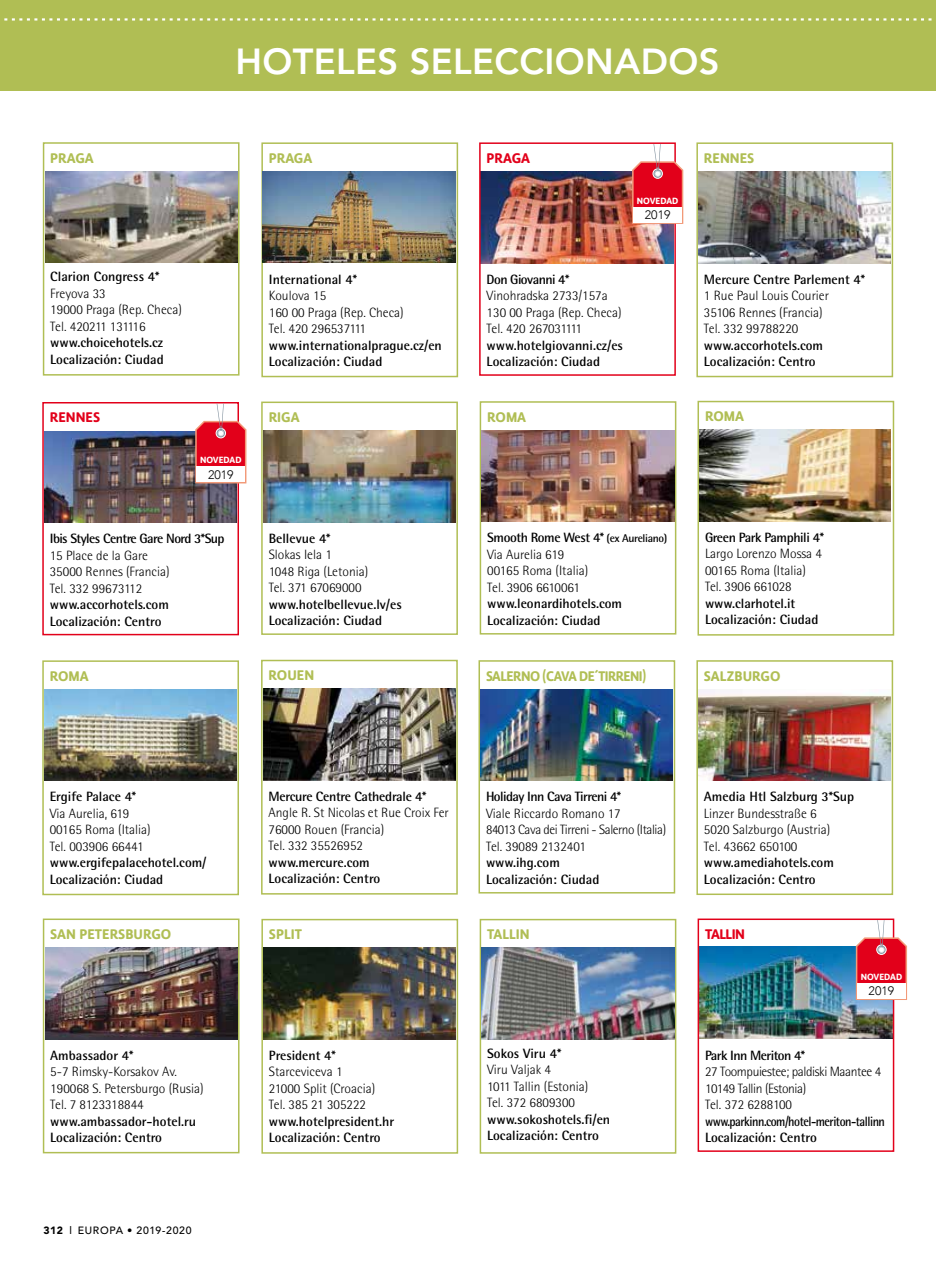
<style>
.page{position:relative;width:936px;height:1263px;background:#fff}
.page>*{position:absolute;margin:0;border:0;box-sizing:border-box;transform-origin:0 0}
.t1{font:800 36px "Avenir LT Std";letter-spacing:.01em;color:#fff}
.t2{font:700 16.5px "Lemon Sans Rnd";color:#b0be54}
.t3{font:700 16.5px "Lemon Sans Rnd";letter-spacing:-.03em;color:#b0be54}
.t4{font:700 16.5px "Lemon Sans Rnd";color:#e2001a}
.t5{font:300 13.5px/16.5px "Rotis Semi Sans Std";color:#000}
.t6{font:700 13.5px/16.5px "Rotis Semi Sans Std";color:#000}
.t7{font:300 13.5px/16.5px "Rotis Semi Sans Std";letter-spacing:-.03em;color:#000}
.t8{font:700 13.5px "Rotis Semi Sans Std";letter-spacing:-.04em;color:#000}
.t9{font:700 13.5px/16.5px "Rotis Semi Sans Std";letter-spacing:-.04em;color:#000;scale:.88 1}
.t10{font:700 13.5px "Rotis Semi Sans Std";letter-spacing:-.02em;color:#000}
.t11{font:700 13.5px "Rotis Semi Sans Std";letter-spacing:-.03em;color:#000}
.t12{font:300 12.15px "Avenir";color:#000}
.t13{font:700 10.65px "Lemon Sans Rnd";color:#fff}
.t14{font:500 10.5px "Avenir LT Std";letter-spacing:.07em;color:#000}
.s1{font-weight:700}
.s2{font-weight:700;font-size:11.25px}
.s3{font-weight:900}
</style>
<div class="page">
<div style="left:0;top:0;width:935px;height:91px;background:#b0be54"></div>
<svg style="left:4px;top:18px;width:928px;height:3px"></svg>
<img style="left:481px;top:689px;width:191px;height:92px">
<div style="left:478px;top:660px;width:197px;height:233px;border:2px solid #b0be54"></div>
<img style="left:700px;top:946px;width:191px;height:92px">
<div style="left:697px;top:918px;width:197px;height:234px;border:2px solid #e2001a"></div>
<svg style="left:855px;top:920px;width:52px;height:81px"></svg>
<div style="left:857px;top:983px;width:48px;height:15px;background:#fff"></div>
<div style="left:43px;top:918px;width:196px;height:235px;border:2px solid #b0be54"></div>
<img style="left:45px;top:947px;width:192px;height:92px">
<div style="left:696px;top:660px;width:197px;height:235px;border:2px solid #b0be54"></div>
<img style="left:698px;top:689px;width:192px;height:92px">
<img style="left:700px;top:430px;width:190px;height:91px">
<div style="left:697px;top:401px;width:197px;height:235px;border:2px solid #b0be54"></div>
<div style="left:261px;top:660px;width:197px;height:234px;border:2px solid #b0be54"></div>
<img style="left:263px;top:689px;width:192px;height:91px">
<div style="left:42px;top:660px;width:197px;height:235px;border:2px solid #b0be54"></div>
<img style="left:45px;top:689px;width:192px;height:92px">
<div style="left:479px;top:401px;width:197px;height:233px;border:2px solid #b0be54"></div>
<img style="left:482px;top:430px;width:192px;height:92px">
<div style="left:261px;top:402px;width:197px;height:233px;border:2px solid #b0be54"></div>
<img style="left:263px;top:431px;width:192px;height:91px">
<div style="left:261px;top:919px;width:197px;height:235px;border:2px solid #b0be54"></div>
<img style="left:264px;top:948px;width:192px;height:91px">
<div style="left:479px;top:919px;width:197px;height:235px;border:2px solid #b0be54"></div>
<img style="left:482px;top:948px;width:192px;height:91px">
<div style="left:261px;top:142px;width:197px;height:235px;border:2px solid #b0be54"></div>
<img style="left:263px;top:171px;width:193px;height:92px">
<div style="left:696px;top:142px;width:197px;height:235px;border:2px solid #b0be54"></div>
<img style="left:698px;top:171px;width:192px;height:92px">
<img style="left:45px;top:431px;width:191px;height:92px">
<div style="left:42px;top:402px;width:197px;height:233px;border:2px solid #e2001a"></div>
<svg style="left:194px;top:403px;width:53px;height:81px"></svg>
<div style="left:197px;top:467px;width:48px;height:15px;background:#fff"></div>
<div style="left:43px;top:142px;width:196px;height:234px;border:2px solid #b0be54"></div>
<img style="left:45px;top:171px;width:192px;height:92px">
<img style="left:482px;top:172px;width:190px;height:91px">
<div style="left:479px;top:142px;width:196px;height:234px;border:2px solid #e2001a"></div>
<svg style="left:631px;top:144px;width:53px;height:81px"></svg>
<div style="left:633px;top:207px;width:48px;height:15px;background:#fff"></div>
<h1 class="t1" style="left:235px;top:40px;width:485px">HOTELES SELECCIONADOS</h1>
<p class="t2" style="left:50px;top:148px;width:45px">PRAGA</p>
<p class="t2" style="left:269px;top:148px;width:45px">PRAGA</p>
<p class="t4" style="left:486px;top:148px;width:45px">PRAGA</p>
<p class="t2" style="left:704px;top:148px;width:52px">RENNES</p>
<p class="t13" style="left:637px;top:194px;width:43px">NOVEDAD</p>
<p class="t12" style="left:645px;top:208px;width:27px">2019</p>
<p class="t6" style="left:50px;top:268px;width:111px">Clarion Congress 4*</p>
<p class="t5" style="left:50px;top:285px;width:133px">Freyova 33<br>19000 Praga (Rep. Checa)<br>Tel. 420211 131116</p>
<p class="t6" style="left:50px;top:334px;width:115px">www.choicehotels.cz<br>Localización: Ciudad</p>
<p class="t6" style="left:269px;top:270px;width:90px">International 4*</p>
<p class="t5" style="left:269px;top:287px;width:136px">Koulova 15<br>160 00 Praga (Rep. Checa)<br>Tel. 420 296537111</p>
<p class="t6" style="left:269px;top:336px;width:174px">www.internationalprague.cz/en<br>Localización: Ciudad</p>
<p class="t8" style="left:486px;top:271px;width:84px">Don Giovanni 4*</p>
<p class="t5" style="left:486px;top:287px;width:136px">Vinohradska 2733/157a<br>130 00 Praga (Rep. Checa)<br>Tel. 420 267031111</p>
<p class="t6" style="left:486px;top:336px;width:138px">www.hotelgiovanni.cz/es<br>Localización: Ciudad</p>
<p class="t6" style="left:704px;top:270px;width:163px">Mercure Centre Parlement 4*</p>
<p class="t5" style="left:704px;top:287px;width:127px">1 Rue Paul Louis Courier<br>35106 Rennes (Francia)<br>Tel. 332 99788220</p>
<p class="t6" style="left:704px;top:336px;width:121px">www.accorhotels.com<br>Localización: Centro</p>
<p class="t4" style="left:50px;top:408px;width:52px">RENNES</p>
<p class="t2" style="left:269px;top:407px;width:32px">RIGA</p>
<p class="t2" style="left:487px;top:407px;width:40px">ROMA</p>
<p class="t2" style="left:705px;top:407px;width:40px">ROMA</p>
<p class="t13" style="left:200px;top:454px;width:43px">NOVEDAD</p>
<p class="t12" style="left:208px;top:467px;width:27px">2019</p>
<p class="t8" style="left:50px;top:530px;width:176px">Ibis Styles Centre Gare Nord 3*Sup</p>
<p class="t5" style="left:50px;top:547px;width:121px">15 Place de la Gare<br>35000 Rennes (Francia)<br>Tel. 332 99673112</p>
<p class="t6" style="left:50px;top:596px;width:121px">www.accorhotels.com<br>Localización: Centro</p>
<p class="t6" style="left:269px;top:530px;width:63px">Bellevue 4*</p>
<p class="t5" style="left:269px;top:546px;width:101px">Slokas Iela 1<br>1048 Riga (Letonia)<br>Tel. 371 67069000</p>
<p class="t6" style="left:269px;top:596px;width:135px">www.hotelbellevue.lv/es<br>Localización: Ciudad</p>
<p class="t5" style="left:487px;top:529px;width:182px"><span class="s1">Smooth Rome West 4*</span> <span class="s2">(ex Aureliano)<br></span>Via Aurelia 619<br>00165 Roma (Italia)<br>Tel. 3906 6610061</p>
<p class="t6" style="left:487px;top:595px;width:136px">www.leonardihotels.com<br>Localización: Ciudad</p>
<p class="t11" style="left:705px;top:529px;width:120px">Green Park Pamphili 4*</p>
<p class="t5" style="left:705px;top:546px;width:118px">Largo Lorenzo Mossa 4<br>00165 Roma (Italia)<br>Tel. 3906 661028</p>
<p class="t6" style="left:705px;top:595px;width:115px">www.clarhotel.it<br>Localización: Ciudad</p>
<p class="t2" style="left:50px;top:666px;width:40px">ROMA</p>
<p class="t2" style="left:268px;top:666px;width:47px">ROUEN</p>
<p class="t3" style="left:486px;top:666px;width:162px">SALERNO (CAVA DE´TIRRENI)</p>
<p class="t2" style="left:704px;top:666px;width:78px">SALZBURGO</p>
<p class="t6" style="left:50px;top:788px;width:88px">Ergife Palace 4*</p>
<p class="t5" style="left:50px;top:805px;width:102px">Via Aurelia, 619<br>00165 Roma (Italia)<br>Tel. 003906 66441</p>
<p class="t6" style="left:50px;top:854px;width:158px">www.ergifepalacehotel.com/<br>Localización: Ciudad</p>
<p class="t10" style="left:268px;top:788px;width:159px">Mercure Centre Cathedrale 4*</p>
<p class="t5" style="left:268px;top:804px;width:182px">Angle R. St Nicolas et Rue Croix Fer<br>76000 Rouen (Francia)<br>Tel. 332 35526952</p>
<p class="t6" style="left:268px;top:854px;width:113px">www.mercure.com<br>Localización: Centro</p>
<p class="t8" style="left:486px;top:788px;width:136px">Holiday Inn Cava Tirreni 4*</p>
<p class="t7" style="left:486px;top:805px;width:182px">Viale Riccardo Romano 17<br>84013 Cava dei Tirreni - Salerno (Italia)<br>Tel. 39089 2132401</p>
<p class="t6" style="left:486px;top:854px;width:115px">www.ihg.com<br>Localización: Ciudad</p>
<p class="t6" style="left:704px;top:788px;width:152px">Amedia Htl Salzburg 3*Sup</p>
<p class="t5" style="left:704px;top:805px;width:128px">Linzer Bundesstraße 6<br>5020 Salzburgo (Austria)<br>Tel. 43662 650100</p>
<p class="t6" style="left:704px;top:854px;width:131px">www.amediahotels.com<br>Localización: Centro</p>
<p class="t2" style="left:50px;top:924px;width:122px">SAN PETERSBURGO</p>
<p class="t2" style="left:269px;top:925px;width:34px">SPLIT</p>
<p class="t2" style="left:487px;top:925px;width:44px">TALLIN</p>
<p class="t4" style="left:705px;top:924px;width:42px">TALLIN</p>
<p class="t13" style="left:860px;top:970px;width:43px">NOVEDAD</p>
<p class="t12" style="left:868px;top:984px;width:27px">2019</p>
<p class="t6" style="left:50px;top:1046px;width:84px">Ambassador 4*</p>
<p class="t5" style="left:50px;top:1063px;width:155px">5-7 Rimsky-Korsakov Av.<br>190068 S. Petersburgo (Rusia)<br>Tel. 7 8123318844</p>
<p class="t6" style="left:50px;top:1112px;width:147px">www.ambassador-hotel.ru<br>Localización: Centro</p>
<p class="t6" style="left:269px;top:1047px;width:68px">President 4*</p>
<p class="t5" style="left:269px;top:1063px;width:108px">Starceviceva 1<br>21000 Split (Croacia)<br>Tel. 385 21 305222</p>
<p class="t6" style="left:269px;top:1113px;width:127px">www.hotelpresident.hr<br>Localización: Centro</p>
<p class="t6" style="left:487px;top:1045px;width:76px">Sokos Viru 4*</p>
<p class="t5" style="left:487px;top:1062px;width:103px">Viru Valjak 4<br>1011 Tallin (Estonia)<br>Tel. 372 6809300</p>
<p class="t6" style="left:487px;top:1111px;width:124px">www.sokoshotels.fi/en<br>Localización: Centro</p>
<p class="t8" style="left:705px;top:1047px;width:101px">Park Inn Meriton 4*</p>
<p class="t7" style="left:705px;top:1063px;width:178px">27 Toompuiestee; paldiski Maantee 4<br>10149 Tallin (Estonia)<br>Tel. 372 6288100</p>
<p class="t9" style="left:705px;top:1112px;width:206px">www.parkinn.com/hotel-meriton-tallinn<br>Localización: Centro</p>
<p class="t14" style="left:43px;top:1224px;width:150px"><span class="s3">312</span> l EUROPA • 2019-2020</p>
</div>
